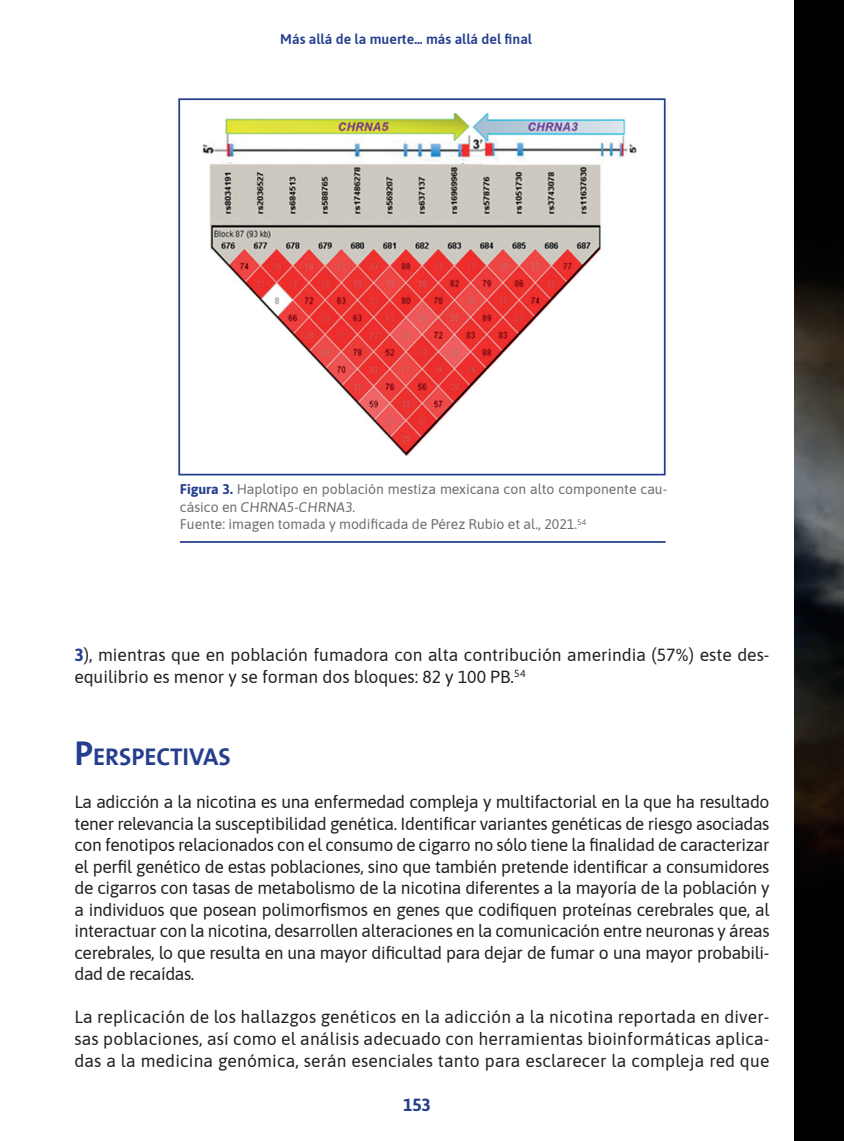
<style>
.page{position:relative;width:844px;height:1141px;background:#fff}
.page>*{position:absolute;margin:0;border:0;box-sizing:border-box;transform-origin:0 0}
.subtitulo{font:24.5px "The Sans Bold Caps";letter-spacing:-.005em;color:#253f8e}
.texto_gral{font:17.5px/21.5px "Asap";color:#231f20;text-align:justify}
.t1{font:700 17.5px "Asap";color:#253f8e}
.texto_gral-2{font:14px/17.5px "Asap";color:#6c6d70}
.t2{font:600 14px "Asap";color:#253f8e}
.s1{font-weight:700;color:#253f8e}
.s2{font-style:italic}
.s3{font-size:35px}
</style>
<div class="page">
<img style="left:794px;top:0;width:49px;height:1141px">
<img style="left:202px;top:113px;width:435px;height:343px">
<div style="left:178px;top:98px;width:487px;height:377px;border:2px solid #253f8e"></div>
<hr style="left:180px;top:541px;width:485px;height:2px;background:#253f8e">
<p class="t2" style="left:280px;top:30px;width:253px">Más allá de la muerte... más allá del final</p>
<p class="texto_gral-2" style="left:180px;top:480px;width:488px"><span class="s1">Figura 3.</span> Haplotipo en población mestiza mexicana con alto componente cau&shy;cásico en <span class="s2">CHRNA5-CHRNA3</span>.</p>
<p class="texto_gral-2" style="left:180px;top:515px;width:407px">Fuente: imagen tomada y modificada de Pérez Rubio et al., 2021.<sup>54</sup></p>
<p class="texto_gral" style="left:74px;top:643px;width:696px"><span class="s1">3</span>), mientras que en población fumadora con alta contribución amerindia (57%) este des&shy;equilibrio es menor y se forman dos bloques: 82 y 100 PB.<sup>54</sup></p>
<p class="subtitulo" style="left:74px;top:736px;width:158px"><span class="s3">P</span>ERSPECTIVAS</p>
<p class="texto_gral" style="left:74px;top:790px;width:696px">La adicción a la nicotina es una enfermedad compleja y multifactorial en la que ha resultado tener relevancia la susceptibilidad genética. Identificar variantes genéticas de riesgo asociadas con fenotipos relacionados con el consumo de cigarro no sólo tiene la finalidad de caracterizar el perfil genético de estas poblaciones, sino que también pretende identificar a consumidores de cigarros con tasas de metabolismo de la nicotina diferentes a la mayoría de la población y a individuos que posean polimorfismos en genes que codifiquen proteínas cerebrales que, al interactuar con la nicotina, desarrollen alteraciones en la comunicación entre neuronas y áreas cerebrales, lo que resulta en una mayor dificultad para dejar de fumar o una mayor probabili&shy;dad de recaídas.</p>
<p class="texto_gral" style="left:74px;top:1006px;width:696px">La replicación de los hallazgos genéticos en la adicción a la nicotina reportada en diver&shy;sas poblaciones, así como el análisis adecuado con herramientas bioinformáticas aplica&shy;das a la medicina genómica, serán esenciales tanto para esclarecer la compleja red que</p>
<p class="t1" style="left:403px;top:1093px;width:29px">153</p>
</div>
